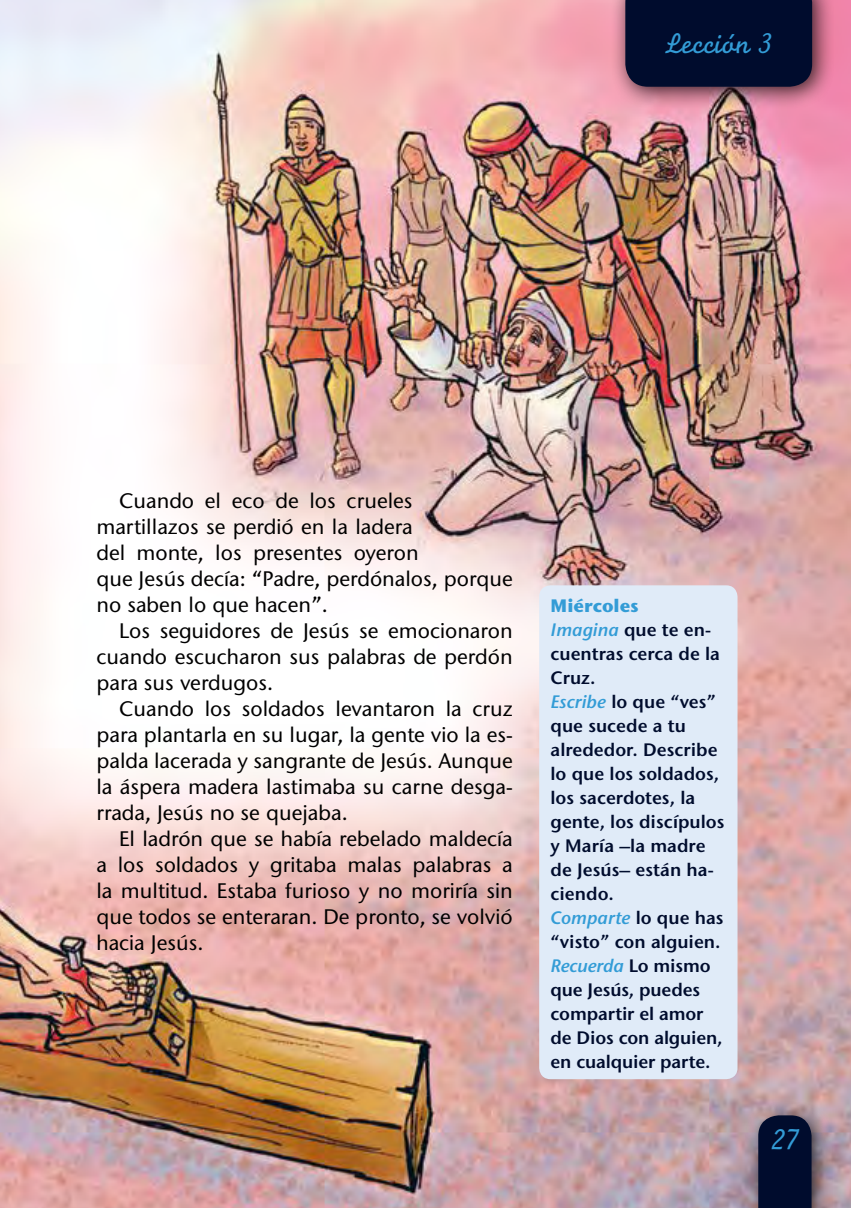
<style>
.page{position:relative;width:851px;height:1208px;background:#fff}
.page>*{position:absolute;margin:0;border:0;box-sizing:border-box;transform-origin:0 0}
.t1{font:30px "Monoline Script MT Std";color:#339cd6}
.t2{font:500 21px/26px "Stone Sans ITC Std";color:#000;text-align:justify}
.t3{font:600 18px/24px "Stone Sans ITC Std";color:#000c2d}
.s1{font-weight:700;color:#339cd6}
.s2{font-style:italic;color:#339cd6}
</style>
<div class="page">
<img style="left:0;top:0;width:850px;height:1208px">
<div style="left:610px;top:0;width:224px;height:109px;background:#000;opacity:.75"></div>
<div style="left:625px;top:0;width:187px;height:87px;background:#000c2d"></div>
<div style="left:743px;top:1100px;width:91px;height:108px;background:#000;opacity:.75"></div>
<div style="left:758px;top:1115px;width:53px;height:93px;background:#000c2d"></div>
<div style="left:539px;top:585px;width:198px;height:494px;background:#e0ebf8;border-radius:11px"></div>
<svg style="left:849px;top:0;width:2px;height:9px"></svg>
<h1 class="t1" style="left:664px;top:26px;width:109px">Lección 3</h1>
<p class="t2" style="left:96px;top:487px;width:418px;text-align:left;text-indent:23px">Cuando el eco de los crueles martillazos se perdió en la ladera<br>del monte, los presentes oyeron<br>que Jesús decía: “Padre, perdónalos, porque no saben lo que hacen”.</p>
<p class="t2" style="left:96px;top:617px;width:418px;text-indent:23px">Los seguidores de Jesús se emocionaron cuando escucharon sus palabras de perdón para sus verdugos.</p>
<p class="t2" style="left:96px;top:695px;width:418px;text-indent:23px">Cuando los soldados levantaron la cruz para plantarla en su lugar, la gente vio la es&shy;palda lacerada y sangrante de Jesús. Aunque la áspera madera lastimaba su carne desga&shy;rrada, Jesús no se quejaba.</p>
<p class="t2" style="left:96px;top:825px;width:418px;text-indent:23px">El ladrón que se había rebelado maldecía a los soldados y gritaba malas palabras a la multitud. Estaba furioso y no moriría sin que todos se enteraran. De pronto, se volvió hacia Jesús.</p>
<p class="t3" style="left:550px;top:593px;width:175px"><span class="s1">Miércoles<br></span><span class="s2">Imagina</span> que te en&shy;cuentras cerca de la<br>Cruz.<br><span class="s2">Escribe</span> lo que “ves” que sucede a tu alrededor. Describe lo que los soldados, los sacerdotes, la gente, los discípulos y María –la madre de Jesús– están ha&shy;ciendo.<br><span class="s2">Comparte</span> lo que has “visto” con alguien.<br><span class="s2">Recuerda</span> Lo mismo que Jesús, puedes compartir el amor de Dios con alguien, en cualquier parte.</p>
<h1 class="t1" style="left:770px;top:1121px;width:30px">27</h1>
</div>
